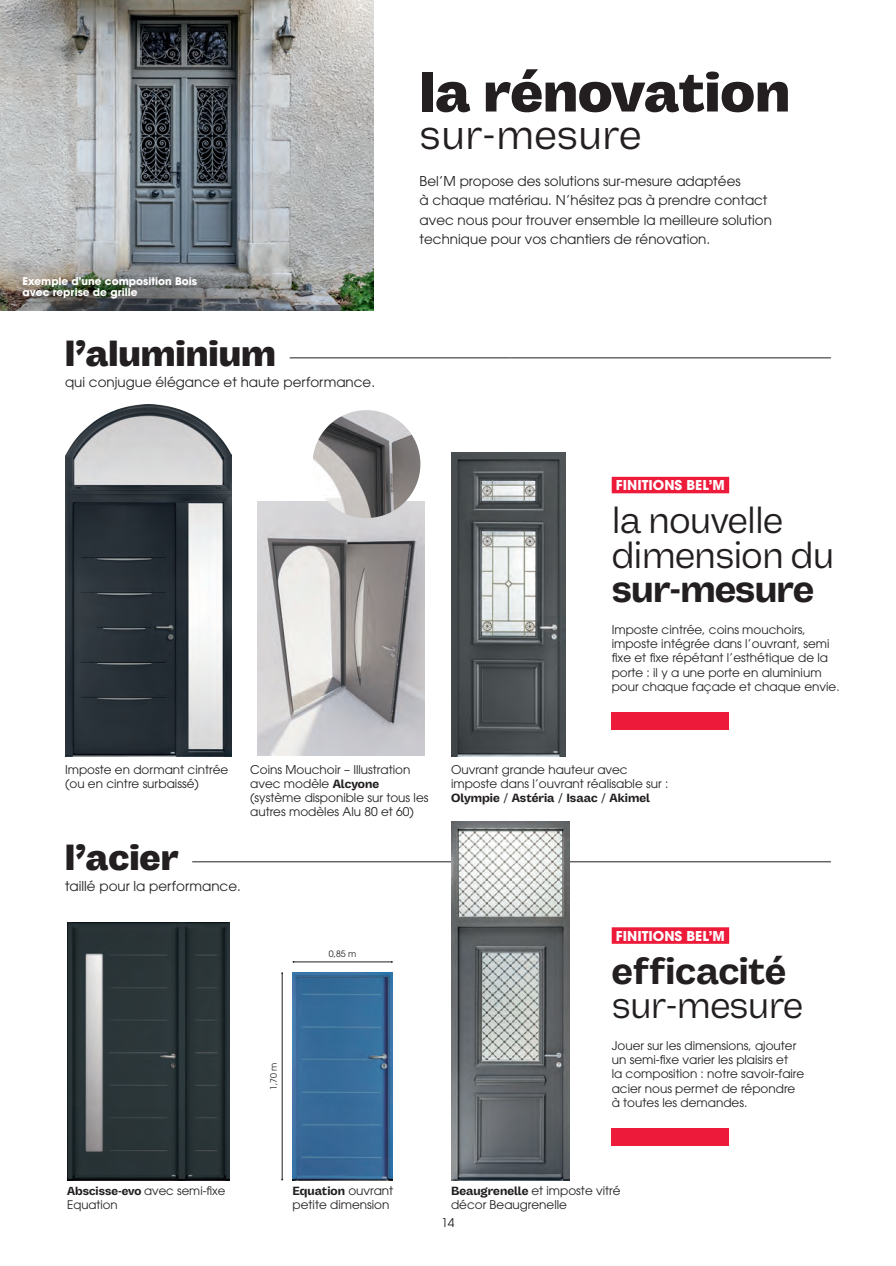
<style>
.page{position:relative;width:896px;height:1266px;background:#fff}
.page>*{position:absolute;margin:0;border:0;box-sizing:border-box;transform-origin:0 0}
.t1{font:900 55.5px "Vastago Grotesk";color:#231f20}
.t2{font:42px "Vastago Grotesk";color:#231f20}
.t3{font:37.5px/34.5px "Vastago Grotesk";letter-spacing:-.02em;color:#231f20}
.t4{font:700 37.5px "Vastago Grotesk";letter-spacing:-.015em;color:#231f20}
.t5{font:900 36px "Vastago Grotesk";color:#231f20}
.t6{font:13.5px/19.5px "ITC Avant Garde Pro";color:#231f20}
.t7{font:700 13.5px "ITC Avant Garde Pro";color:#fff}
.t8{font:12px/14.4px "ITC Avant Garde Pro";color:#231f20}
.t9{font:700 12px "Vastago Grotesk";color:#231f20}
.t10{font:11.7px/14px "ITC Avant Garde Pro";color:#231f20}
.t11{font:700 10.5px/11.2px "ITC Avant Garde Pro";color:#fff}
.t12{font:8.7px "ITC Avant Garde Pro";color:#231f20}
.s1{font-family:"Vastago Grotesk";font-weight:700}
.s2{font-family:"ITC Avant Garde Pro";font-weight:400}
</style>
<div class="page">
<img style="left:65px;top:404px;width:166px;height:352px">
<img style="left:451px;top:452px;width:115px;height:304px">
<hr style="left:289px;top:357px;width:221px;height:1px;background:#231f20">
<hr style="left:510px;top:357px;width:320px;height:1px;background:#231f20">
<hr style="left:192px;top:861px;width:638px;height:1px;background:#231f20">
<img style="left:0;top:0;width:373px;height:235px">
<div style="left:611px;top:477px;width:118px;height:16px;background:#ed1a3a"></div>
<div style="left:611px;top:712px;width:118px;height:17px;background:#ed1a3a"></div>
<div style="left:611px;top:927px;width:118px;height:16px;background:#ed1a3a"></div>
<div style="left:611px;top:1128px;width:118px;height:17px;background:#ed1a3a"></div>
<img style="left:67px;top:922px;width:162px;height:258px">
<img style="left:292px;top:972px;width:101px;height:208px">
<img style="left:451px;top:822px;width:118px;height:358px">
<hr style="left:282px;top:973px;width:1px;height:206px;background:#231f20">
<hr style="left:293px;top:961px;width:99px;height:1px;background:#231f20">
<img style="left:257px;top:501px;width:167px;height:254px">
<img style="left:312px;top:410px;width:108px;height:108px;border-radius:54px">
<img style="left:0;top:235px;width:373px;height:75px">
<p class="t11" style="left:22px;top:275px;width:176px">Exemple d'une composition Bois avec reprise de grille</p>
<h3 class="t5" style="left:65px;top:332px;width:212px">l’aluminium</h3>
<p class="t6" style="left:65px;top:372px;width:311px">qui conjugue élégance et haute performance.</p>
<h1 class="t1" style="left:419px;top:59px;width:372px">la rénovation</h1>
<h2 class="t2" style="left:419px;top:109px;width:223px">sur-mesure</h2>
<p class="t6" style="left:419px;top:171px;width:354px">Bel’M propose des solutions sur-mesure adaptées<br>à chaque matériau. N’hésitez pas à prendre contact avec nous pour trouver ensemble la meilleure solution technique pour vos chantiers de rénovation.</p>
<p class="t7" style="left:616px;top:476px;width:110px">FINITIONS BEL’M</p>
<h3 class="t3" style="left:611px;top:502px;width:224px">la nouvelle dimension du</h3>
<h3 class="t4" style="left:611px;top:566px;width:204px">sur-mesure</h3>
<p class="t8" style="left:611px;top:622px;width:229px">Imposte cintrée, coins mouchoirs, imposte intégrée dans l’ouvrant, semi fixe et fixe répétant l’esthétique de la porte : il y a une porte en aluminium pour chaque façade et chaque envie.</p>
<p class="t8" style="left:65px;top:761px;width:165px">Imposte en dormant cintrée (ou en cintre surbaissé)</p>
<p class="t8" style="left:250px;top:762px;width:180px">Coins Mouchoir – Illustration avec modèle <span class="s1">Alcyone </span>(système disponible sur tous les autres modèles Alu 80 et 60)</p>
<p class="t8" style="left:451px;top:761px;width:219px">Ouvrant grande hauteur avec imposte dans l’ouvrant réalisable sur :</p>
<p class="t9" style="left:451px;top:790px;width:200px">Olympie <span class="s2">/</span> Astéria <span class="s2">/</span> Isaac <span class="s2">/</span> Akimel</p>
<h3 class="t5" style="left:65px;top:835px;width:115px">l’acier</h3>
<p class="t6" style="left:65px;top:876px;width:177px">taillé pour la performance.</p>
<p class="t12" style="left:268px;top:1090px;width:29px;rotate:-90deg">1,70 m</p>
<p class="t12" style="left:329px;top:948px;width:29px">0,85 m</p>
<p class="t10" style="left:67px;top:1183px;width:160px"><span class="s1">Abscisse-evo</span> avec semi-fixe<br>Equation</p>
<p class="t9" style="left:292px;top:1183px;width:102px">Equation <span class="s2">ouvrant</span></p>
<p class="t8" style="left:292px;top:1197px;width:98px">petite dimension</p>
<p class="t7" style="left:616px;top:926px;width:110px">FINITIONS BEL’M</p>
<h3 class="t4" style="left:611px;top:948px;width:176px">efficacité</h3>
<h3 class="t3" style="left:611px;top:987px;width:193px">sur-mesure</h3>
<p class="t8" style="left:611px;top:1037px;width:194px">Jouer sur les dimensions, ajouter un semi-fixe varier les plaisirs et<br>la composition : notre savoir-faire acier nous permet de répondre à toutes les demandes.</p>
<p class="t8" style="left:451px;top:1182px;width:171px"><span class="s1">Beaugrenelle</span> et imposte vitré décor Beaugrenelle</p>
<p class="t8" style="left:441px;top:1214px;width:15px">14</p>
</div>
